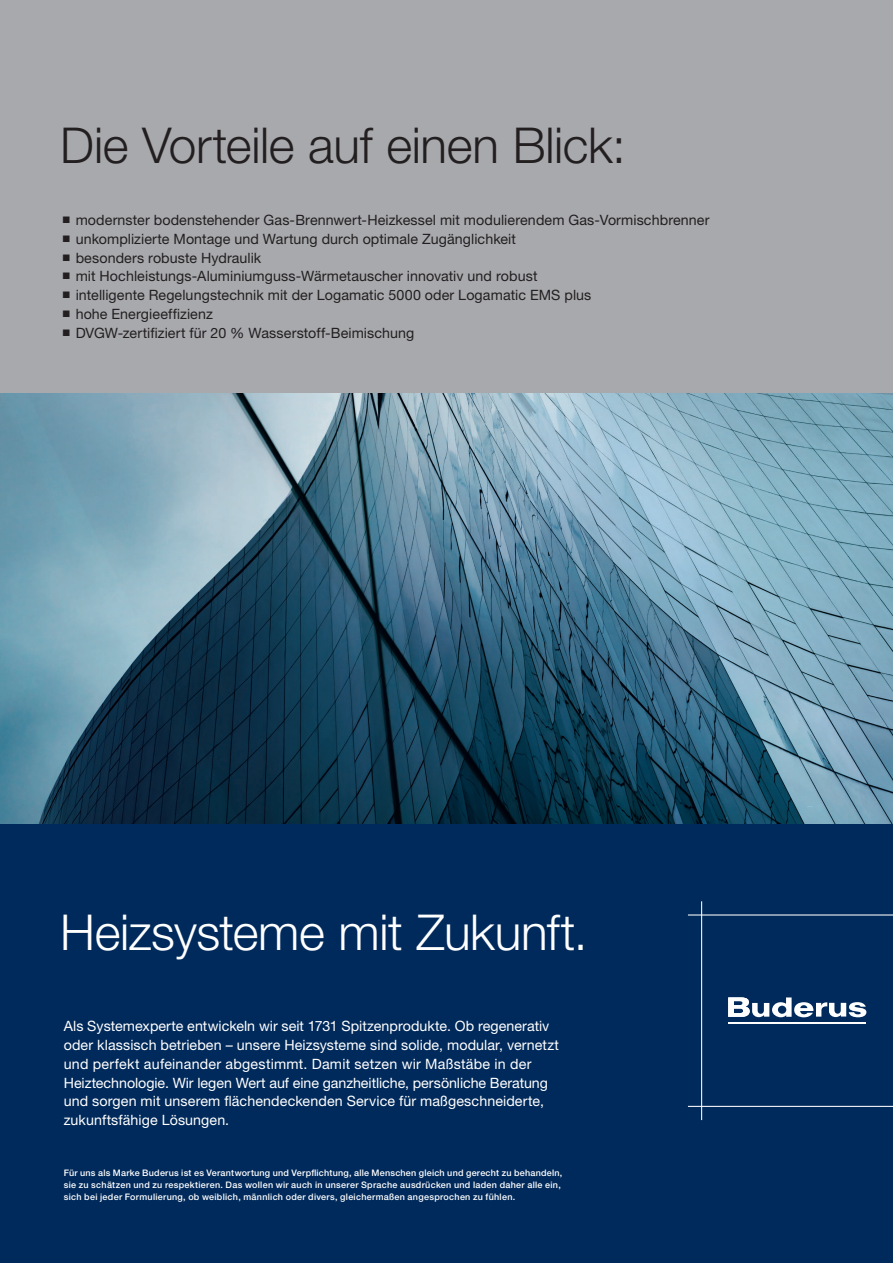
<style>
.page{position:relative;width:893px;height:1263px;background:#fff}
.page>*{position:absolute;margin:0;border:0;box-sizing:border-box;transform-origin:0 0}
.Headline_HelveticaNe{font:300 49.5px "Helvetica Neue LT Pro";letter-spacing:-.005em;color:#231f20}
.Headline_HelveticaNe-2{font:300 49.5px "Helvetica Neue LT Pro";letter-spacing:-.01em;color:#fff}
.t1{font:14.25px "Helvetica Neue LT Pro";letter-spacing:.005em;color:#231f20}
.Copytext_HelveticaNe{font:14.25px/18.8px "Helvetica Neue LT Pro";letter-spacing:.005em;color:#fff}
.Footnote_HelveticaNe{font:500 9px/12px "Helvetica Neue LT Pro";letter-spacing:.03em;color:#fff}
</style>
<div class="page">
<div style="left:0;top:0;width:893px;height:400px;background:#a8a9ad"></div>
<img style="left:0;top:394px;width:893px;height:431px">
<div style="left:0;top:825px;width:893px;height:438px;background:#002a5b"></div>
<hr style="left:688px;top:914px;width:205px;height:1px;background:#fff">
<hr style="left:688px;top:1106px;width:205px;height:1px;background:#fff">
<hr style="left:701px;top:901px;width:1px;height:219px;background:#fff">
<hr style="left:728px;top:1022px;width:138px;height:2px;background:#fff">
<svg style="left:728px;top:997px;width:138px;height:20px"></svg>
<p class="Headline_HelveticaNe" style="left:60px;top:115px;width:567px">Die Vorteile auf einen Blick:</p>
<p class="t1" style="left:63px;top:211px;width:648px">■ modernster bodenstehender Gas-Brennwert-Heizkessel mit modulierendem Gas-Vormischbrenner</p>
<p class="t1" style="left:63px;top:230px;width:455px">■ unkomplizierte Montage und Wartung durch optimale Zugänglichkeit</p>
<p class="t1" style="left:63px;top:249px;width:200px">■ besonders robuste Hydraulik</p>
<p class="t1" style="left:63px;top:267px;width:476px">■ mit Hochleistungs-Aluminiumguss-Wärmetauscher innovativ und robust</p>
<p class="t1" style="left:63px;top:286px;width:530px">■ intelligente Regelungstechnik mit der Logamatic 5000 oder Logamatic EMS plus</p>
<p class="t1" style="left:63px;top:305px;width:151px">■ hohe Energieeffizienz</p>
<p class="t1" style="left:63px;top:324px;width:353px">■ DVGW-zertifiziert für 20 % Wasserstoff-Beimischung</p>
<p class="Headline_HelveticaNe-2" style="left:60px;top:902px;width:529px">Heizsysteme mit Zukunft.</p>
<p class="Copytext_HelveticaNe" style="left:64px;top:1016px;width:497px">Als Systemexperte entwickeln wir seit 1731 Spitzenprodukte. Ob regenerativ oder klassisch betrieben – unsere Heizsysteme sind solide, modular, vernetzt</p>
<p class="Copytext_HelveticaNe" style="left:64px;top:1054px;width:486px">und perfekt aufeinander abgestimmt. Damit setzen wir Maßstäbe in der<br>Heiztechnologie. Wir legen Wert auf eine ganzheitliche, persönliche Beratung</p>
<p class="Copytext_HelveticaNe" style="left:64px;top:1091px;width:482px">und sorgen mit unserem flächendeckenden Service für maßgeschneiderte, zukunftsfähige Lösungen.</p>
<p class="Footnote_HelveticaNe" style="left:64px;top:1167px;width:500px">Für uns als Marke Buderus ist es Verantwortung und Verpflichtung, alle Menschen gleich und gerecht zu behandeln, sie zu schätzen und zu respektieren. Das wollen wir auch in unserer Sprache ausdrücken und laden daher alle ein, sich bei jeder Formulierung, ob weiblich, männlich oder divers, gleichermaßen angesprochen zu fühlen.</p>
</div>
